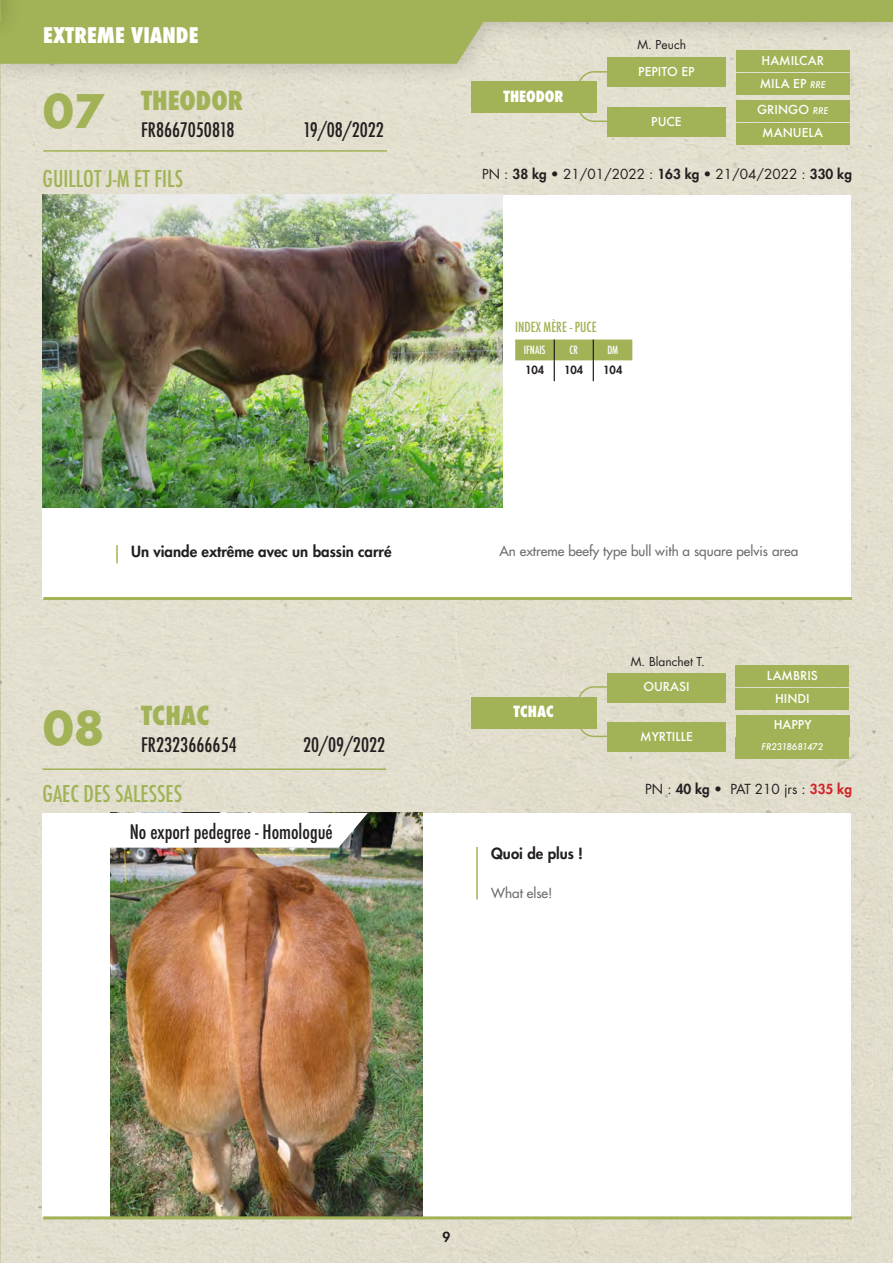
<style>
.page{position:relative;width:893px;height:1263px;background:#e3dfce}
.page>*{position:absolute;margin:0;border:0;box-sizing:border-box;transform-origin:0 0}
.t1{font:700 45px "Futura";color:#a1b356}
.t2{font:800 condensed 25.5px "Futura";color:#a1b356}
.t3{font:500 condensed 22.5px "Futura";color:#a1b356}
.t4{font:800 condensed 21px "Futura";color:#fff}
.t5{font:500 condensed 19.5px "Futura";color:#231f20}
.t6{font:800 15px "Futura Std";color:#231f20}
.t7{font:800 condensed 15px "Futura";color:#fff}
.t8{font:13.5px "Futura Std";color:#231f20}
.t9{font:500 13.5px "Futura Std";color:#6c6d70}
.t10{font:500 condensed 13.5px "Futura";color:#a1b356}
.t11{font:800 13.5px "Futura Std";color:#231f20}
.t12{font:500 12px "Futura";color:#fff}
.t13{font:12px "Futura Std";color:#231f20}
.t14{font:500 condensed 11.1px "Futura";color:#fff;scale:.96 1}
.t15{font:800 11.1px "Futura Std";color:#231f20}
.t16{font:italic 500 9px "Futura";color:#fff}
.s1{font-style:italic;font-size:9px}
.s2{font-weight:800}
.s3{font-weight:800;color:#d1232a}
</style>
<div class="page">
<div style="left:735px;top:665px;width:114px;height:22px;background:#a1b356"></div>
<div style="left:735px;top:688px;width:114px;height:22px;background:#a1b356"></div>
<div style="left:735px;top:738px;width:114px;height:21px;background:#a1b356"></div>
<div style="left:0;top:0;width:893px;height:86px;background:#231f20;opacity:.19"></div>
<svg style="left:23px;top:0;width:870px;height:64px;fill:#a1b356"></svg>
<div style="left:0;top:0;width:23px;height:86px;background:#231f20;opacity:.19"></div>
<svg style="left:0;top:0;width:2px;height:22px"></svg>
<div style="left:736px;top:51px;width:114px;height:21px;background:#a1b356"></div>
<div style="left:736px;top:74px;width:114px;height:21px;background:#a1b356"></div>
<div style="left:736px;top:100px;width:114px;height:21px;background:#a1b356"></div>
<div style="left:736px;top:123px;width:114px;height:21px;background:#a1b356"></div>
<svg style="left:576px;top:70px;width:60px;height:52px"></svg>
<div style="left:607px;top:58px;width:119px;height:29px;background:#a1b356"></div>
<div style="left:607px;top:108px;width:119px;height:29px;background:#a1b356"></div>
<div style="left:471px;top:82px;width:126px;height:31px;background:#a1b356"></div>
<hr style="left:43px;top:150px;width:344px;height:2px;background:#a1b356">
<div style="left:42px;top:195px;width:809px;height:403px;background:#fff"></div>
<hr style="left:43px;top:597px;width:809px;height:3px;background:#a1b356">
<img style="left:43px;top:195px;width:460px;height:313px">
<svg style="left:116px;top:545px;width:2px;height:18px"></svg>
<svg style="left:515px;top:340px;width:117px;height:41px"></svg>
<div style="left:42px;top:813px;width:809px;height:404px;background:#fff"></div>
<img style="left:111px;top:813px;width:312px;height:403px">
<div style="left:736px;top:715px;width:114px;height:21px;background:#a1b356"></div>
<svg style="left:576px;top:686px;width:60px;height:52px"></svg>
<div style="left:607px;top:673px;width:119px;height:29px;background:#a1b356"></div>
<div style="left:607px;top:723px;width:119px;height:29px;background:#a1b356"></div>
<div style="left:471px;top:697px;width:126px;height:31px;background:#a1b356"></div>
<hr style="left:43px;top:1216px;width:809px;height:3px;background:#a1b356">
<hr style="left:43px;top:768px;width:343px;height:2px;background:#a1b356">
<hr style="left:476px;top:847px;width:2px;height:52px;background:#a1b356">
<svg style="left:110px;top:813px;width:259px;height:35px"></svg>
<p class="t4" style="left:43px;top:20px;width:157px">EXTREME VIANDE</p>
<p class="t13" style="left:637px;top:37px;width:50px">M. Peuch</p>
<p class="t1" style="left:43px;top:78px;width:62px">07</p>
<p class="t2" style="left:141px;top:83px;width:104px">THEODOR</p>
<p class="t5" style="left:141px;top:117px;width:95px">FR8667050818</p>
<p class="t5" style="left:303px;top:117px;width:82px">19/08/2022</p>
<p class="t7" style="left:504px;top:87px;width:62px">THEODOR</p>
<p class="t12" style="left:638px;top:63px;width:58px">PEPITO EP</p>
<p class="t12" style="left:651px;top:113px;width:32px">PUCE</p>
<p class="t12" style="left:761px;top:52px;width:64px">HAMILCAR</p>
<p class="t12" style="left:760px;top:75px;width:67px">MILA EP <span class="s1">RRE</span></p>
<p class="t12" style="left:757px;top:102px;width:73px">GRINGO <span class="s1">RRE</span></p>
<p class="t12" style="left:762px;top:124px;width:62px">MANUELA</p>
<p class="t3" style="left:43px;top:164px;width:142px">GUILLOT J-M ET FILS</p>
<p class="t8" style="left:482px;top:166px;width:371px">PN : <span class="s2">38 kg</span> • 21/01/2022 : <span class="s2">163 kg</span> • 21/04/2022 : <span class="s2">330 kg</span></p>
<p class="t10" style="left:515px;top:318px;width:83px">INDEX MÈRE - PUCE</p>
<p class="t14" style="left:524px;top:342px;width:24px">IFNAIS</p>
<p class="t14" style="left:569px;top:342px;width:10px">CR</p>
<p class="t14" style="left:607px;top:342px;width:13px">DM</p>
<p class="t15" style="left:525px;top:363px;width:21px">104</p>
<p class="t15" style="left:564px;top:363px;width:21px">104</p>
<p class="t15" style="left:603px;top:363px;width:21px">104</p>
<p class="t6" style="left:131px;top:542px;width:262px">Un viande extrême avec un bassin carré</p>
<p class="t9" style="left:499px;top:543px;width:300px">An extreme beefy type bull with a square pelvis area</p>
<p class="t13" style="left:631px;top:654px;width:75px">M. Blanchet T.</p>
<p class="t1" style="left:43px;top:695px;width:63px">08</p>
<p class="t2" style="left:141px;top:698px;width:70px">TCHAC</p>
<p class="t5" style="left:141px;top:732px;width:97px">FR2323666654</p>
<p class="t5" style="left:303px;top:732px;width:84px">20/09/2022</p>
<p class="t7" style="left:514px;top:702px;width:42px">TCHAC</p>
<p class="t12" style="left:643px;top:679px;width:48px">OURASI</p>
<p class="t12" style="left:640px;top:728px;width:54px">MYRTILLE</p>
<p class="t12" style="left:767px;top:667px;width:53px">LAMBRIS</p>
<p class="t12" style="left:775px;top:690px;width:36px">HINDI</p>
<p class="t16" style="left:761px;top:740px;width:63px">FR2318681472</p>
<p class="t12" style="left:774px;top:717px;width:39px">HAPPY</p>
<p class="t3" style="left:43px;top:779px;width:141px">GAEC DES SALESSES</p>
<p class="t8" style="left:645px;top:781px;width:208px">PN : <span class="s2">40 kg</span> • PAT 210 jrs : <span class="s3">335 kg</span></p>
<p class="t5" style="left:130px;top:819px;width:205px">No export pedegree - Homologué</p>
<p class="t6" style="left:491px;top:844px;width:93px">Quoi de plus !</p>
<p class="t9" style="left:491px;top:885px;width:63px">What else!</p>
<p class="t11" style="left:443px;top:1229px;width:9px">9</p>
</div>
